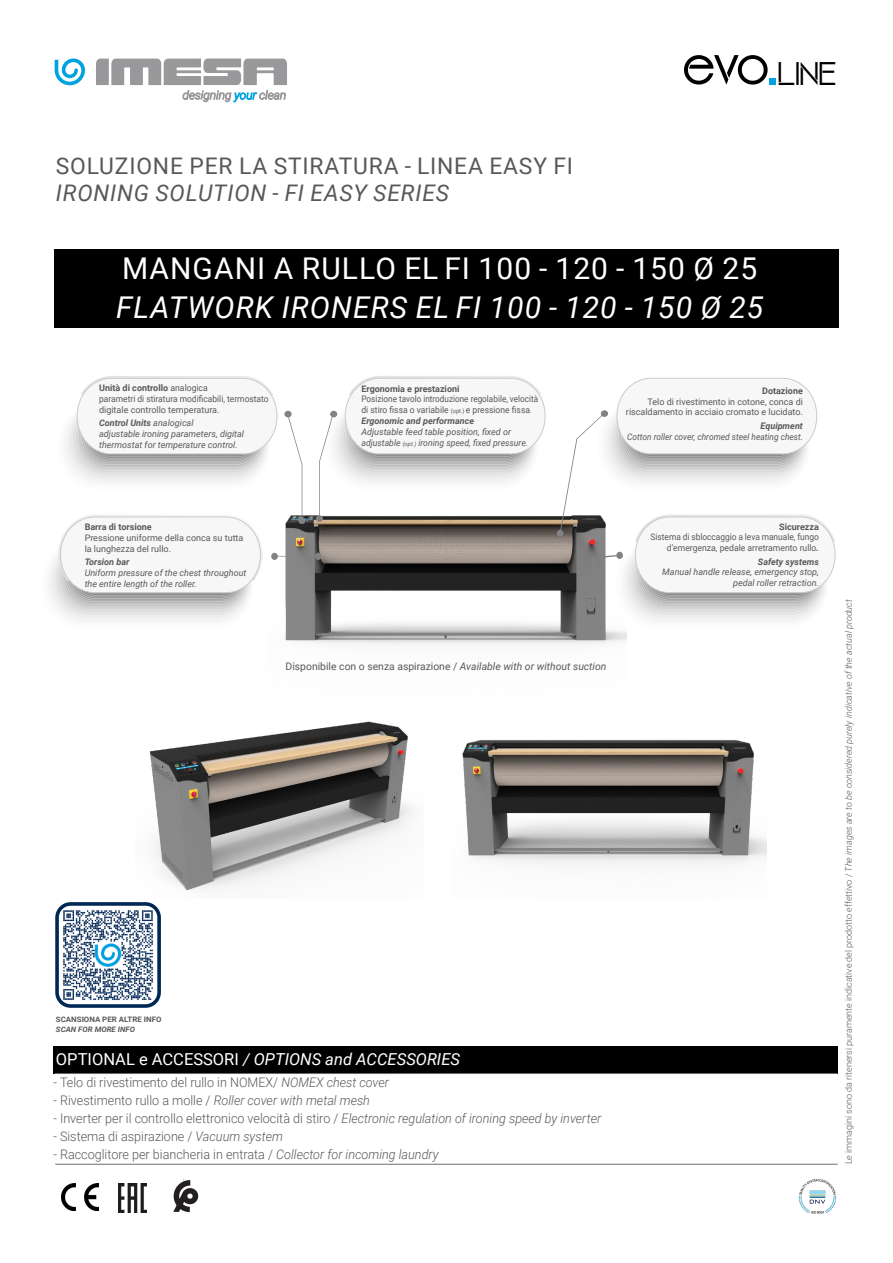
<style>
.page{position:relative;width:893px;height:1263px;background:#fff}
.page>*{position:absolute;margin:0;border:0;box-sizing:border-box;transform-origin:0 0}
.t1{font:31.5px "Maxellight";color:#000}
.t2{font:italic 30px "Roboto";letter-spacing:.035em;color:#fff}
.t3{font:30px "Roboto";letter-spacing:.035em;color:#fff}
.t4{font:22.8px "Roboto";letter-spacing:.035em;color:#57585a}
.t5{font:italic 22.8px "Roboto";letter-spacing:.035em;color:#57585a}
.t6{font:italic 16.5px "Roboto";color:#fff}
.t7{font:300 13.2px "Roboto";color:#57585a;scale:.95 1}
.t8{font:10.35px "Roboto";color:#57585a}
.t9{font:italic 9px/10.8px "Roboto";color:#57585a}
.t10{font:9px/10.8px "Roboto";color:#57585a}
.t11{font:300 9px "Roboto";color:#57585a}
.t12{font:9px/10.8px "Roboto";color:#57585a;scale:.91 1}
.t13{font:700 9px "Roboto";color:#57585a}
.t14{font:italic 700 9px "Roboto";color:#57585a}
.t15{font:9px/10.8px "Roboto";color:#57585a;text-align:right;scale:.93 1}
.t16{font:9px/10.8px "Roboto";color:#57585a;scale:.94 1}
.t17{font:italic 9px "Roboto";color:#57585a;scale:.93 1}
.t18{font:italic 9px "Roboto";color:#57585a;scale:.96 1}
.t19{font:700 7.5px "Roboto";color:#57585a;scale:1.05 1}
.t20{font:italic 700 7.5px "Roboto";color:#57585a;scale:1.05 1}
.s1{font-size:55.05px}
.s2{font-size:55.05px;color:#00a3e0}
.s3{font-weight:400}
.s4{font-size:6px}
.s5{font-style:italic}
.s6{font-style:normal}
.s7{font-weight:700;font-style:italic}
</style>
<div class="page">
<div style="left:54px;top:249px;width:784px;height:79px;background:#000"></div>
<svg style="left:55px;top:59px;width:30px;height:26px"></svg>
<svg style="left:96px;top:58px;width:191px;height:44px"></svg>
<img style="left:61px;top:1184px;width:37px;height:27px">
<hr style="left:55px;top:1164px;width:783px;height:1px;background:#6a6f73">
<img style="left:60px;top:907px;width:96px;height:96px">
<div style="left:55px;top:902px;width:106px;height:106px;border:4px solid #002855;border-radius:14px"></div>
<div style="left:617px;top:378px;width:200px;height:76px;background:#f7f7f7;border-radius:36px"></div>
<svg style="left:66px;top:406px;width:201px;height:76px"></svg>
<svg style="left:81px;top:376px;width:192px;height:19px"></svg>
<div style="left:77px;top:378px;width:200px;height:76px;background:#f7f7f7;border-radius:36px"></div>
<div style="left:77px;top:378px;width:200px;height:76px;border:1px solid #cccacb;border-radius:36px"></div>
<svg style="left:49px;top:515px;width:214px;height:106px"></svg>
<div style="left:61px;top:517px;width:199px;height:76px;background:#f7f7f7;border-radius:36px"></div>
<div style="left:60px;top:517px;width:201px;height:76px;border:1px solid #cccacb;border-radius:36px"></div>
<div style="left:284px;top:411px;width:8px;height:6px;background:#808285;border-radius:50%"></div>
<img style="left:462px;top:740px;width:305px;height:126px">
<img style="left:149px;top:721px;width:265px;height:170px">
<img style="left:267px;top:430px;width:359px;height:215px">
<svg style="left:288px;top:417px;width:14px;height:104px"></svg>
<div style="left:298px;top:517px;width:8px;height:7px;background:#808285;border-radius:50%"></div>
<div style="left:271px;top:553px;width:7px;height:7px;background:#808285;border-radius:50%"></div>
<svg style="left:277px;top:556px;width:38px;height:1px"></svg>
<div style="left:315px;top:553px;width:6px;height:7px;background:#808285;border-radius:50%"></div>
<svg style="left:560px;top:402px;width:275px;height:226px"></svg>
<div style="left:557px;top:530px;width:6px;height:7px;background:#808285;border-radius:50%"></div>
<img style="left:118px;top:1183px;width:29px;height:29px">
<img style="left:173px;top:1179px;width:26px;height:34px">
<svg style="left:349px;top:376px;width:192px;height:19px"></svg>
<div style="left:345px;top:378px;width:200px;height:76px;background:#f7f7f7;border-radius:36px"></div>
<div style="left:345px;top:378px;width:200px;height:76px;border:1px solid #cccacb;border-radius:36px"></div>
<svg style="left:319px;top:402px;width:221px;height:116px"></svg>
<div style="left:53px;top:1046px;width:785px;height:27px;background:#000"></div>
<hr style="left:55px;top:1073px;width:782px;height:1px;background:#6a6f73">
<div style="left:316px;top:515px;width:7px;height:7px;background:#808285;border-radius:50%"></div>
<img style="left:797px;top:1176px;width:41px;height:41px;border-radius:21px">
<p class="t1" style="left:682px;top:56px;width:156px"><span class="s1">evo</span><span class="s2">.</span>LINE</p>
<p class="t4" style="left:56px;top:150px;width:519px">SOLUZIONE PER LA STIRATURA - LINEA EASY FI</p>
<p class="t5" style="left:56px;top:177px;width:395px">IRONING SOLUTION - FI EASY SERIES</p>
<p class="t3" style="left:122px;top:248px;width:637px">MANGANI A RULLO EL FI 100 - 120 - 150 Ø 25</p>
<p class="t2" style="left:116px;top:287px;width:649px">FLATWORK IRONERS EL FI 100 - 120 - 150 Ø 25</p>
<p class="t13" style="left:99px;top:382px;width:110px">Unità di controllo <span class="s3">analogica</span></p>
<p class="t16" style="left:99px;top:393px;width:182px">parametri di stiratura modificabili, termostato digitale controllo temperatura.</p>
<p class="t14" style="left:99px;top:417px;width:96px">Control Units <span class="s3">analogical</span></p>
<p class="t9" style="left:99px;top:428px;width:146px">adjustable ironing parameters, digital thermostat for temperature control.</p>
<p class="t13" style="left:361px;top:382px;width:100px">Ergonomia e prestazioni</p>
<p class="t12" style="left:361px;top:393px;width:196px">Posizione tavolo introduzione regolabile, velocità di stiro fissa o variabile <span class="s4">(opt.)</span> e pressione fissa<span class="s4">.</span></p>
<p class="t14" style="left:361px;top:414px;width:114px">Ergonomic and performance</p>
<p class="t9" style="left:361px;top:426px;width:151px">Adjustable feed table position, fixed or</p>
<p class="t18" style="left:361px;top:436px;width:175px">adjustable <span class="s4">(opt.)</span> ironing speed, fixed pressure.</p>
<p class="t13" style="left:762px;top:384px;width:42px">Dotazione</p>
<p class="t10" style="left:647px;top:396px;width:157px">Telo di rivestimento in cotone, conca di</p>
<p class="t10" style="left:626px;top:406px;width:178px">riscaldamento in acciaio cromato e lucidato.</p>
<p class="t14" style="left:760px;top:419px;width:44px">Equipment</p>
<p class="t17" style="left:627px;top:430px;width:190px">Cotton roller cover, chromed steel heating chest.</p>
<p class="t13" style="left:85px;top:521px;width:69px">Barra di torsione</p>
<p class="t10" style="left:85px;top:532px;width:160px">Pressione uniforme della conca su tutta la lunghezza del rullo.</p>
<p class="t14" style="left:85px;top:556px;width:46px">Torsion bar</p>
<p class="t9" style="left:85px;top:567px;width:163px">Uniform pressure of the chest throughout the entire length of the roller.</p>
<p class="t8" style="left:286px;top:659px;width:322px">Disponibile con o senza aspirazione / <span class="s5">Available with or without suction</span></p>
<p class="t19" style="left:56px;top:1013px;width:102px">SCANSIONA PER ALTRE INFO</p>
<p class="t20" style="left:56px;top:1024px;width:77px">SCAN FOR MORE INFO</p>
<p class="t6" style="left:56px;top:1048px;width:406px"><span class="s6">OPTIONAL e ACCESSORI</span> / OPTIONS and ACCESSORIES</p>
<p class="t7" style="left:53px;top:1073px;width:355px">- Telo di rivestimento del rullo in NOMEX/ <span class="s5">NOMEX chest cover</span></p>
<p class="t7" style="left:53px;top:1091px;width:335px">- Rivestimento rullo a molle / <span class="s5">Roller cover with metal mesh</span></p>
<p class="t7" style="left:53px;top:1109px;width:578px">- Inverter per il controllo elettronico velocità di stiro / <span class="s5">Electronic regulation of ironing speed by inverter</span></p>
<p class="t7" style="left:53px;top:1127px;width:243px">- Sistema di aspirazione / <span class="s5">Vacuum system</span></p>
<p class="t7" style="left:53px;top:1145px;width:407px">- Raccoglitore per biancheria in entrata / <span class="s5">Collector for incoming laundry</span></p>
<p class="t13" style="left:779px;top:520px;width:41px">Sicurezza</p>
<p class="t15" style="left:651px;top:531px;width:183px">Sistema di sbloccaggio a leva manuale, fungo d’emergenza, pedale arretramento rullo<span class="s7">.</span></p>
<p class="t14" style="left:758px;top:555px;width:62px">Safety systems</p>
<p class="t9" style="left:662px;top:566px;width:158px">Manual handle release, emergency stop,</p>
<p class="t9" style="left:733px;top:577px;width:87px">pedal roller retraction.</p>
<p class="t11" style="left:842px;top:1164px;width:566px;rotate:-90deg">Le immagini sono da ritenersi puramente indicative del prodotto effettivo / <span class="s5">The images are to be considered purely indicative of the actual product</span></p>
</div>
